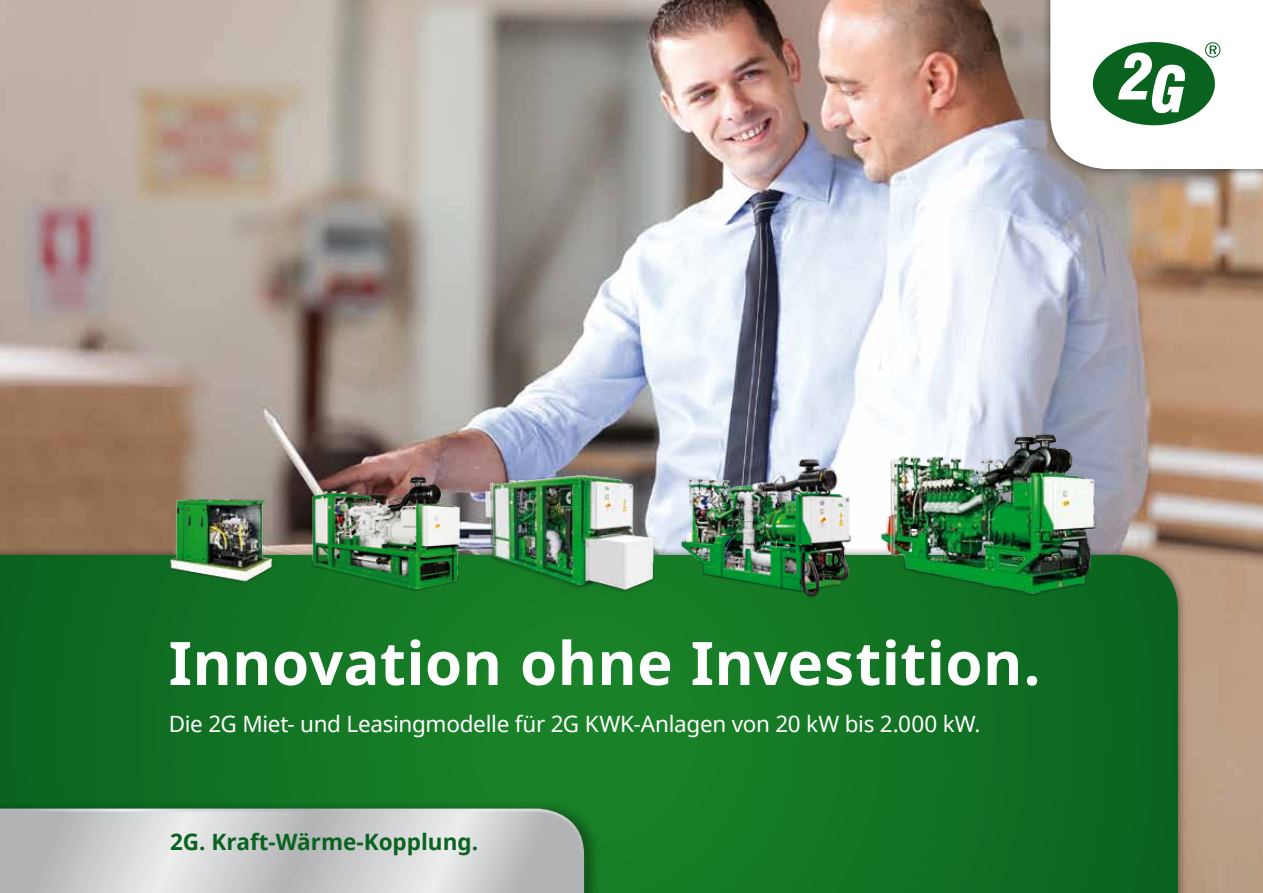
<style>
.page{position:relative;width:1263px;height:893px;background:#fff}
.page>*{position:absolute;margin:0;border:0;box-sizing:border-box;transform-origin:0 0}
.t1{font:700 60px "Noto Sans";letter-spacing:.005em;color:#fff}
.t2{font:22.5px "Noto Sans";letter-spacing:-.015em;color:#fff}
.t3{font:700 22.5px "Noto Sans";color:#09631f}
</style>
<div class="page">
<img style="left:0;top:0;width:1263px;height:893px">
<svg style="left:0;top:555px;width:1178px;height:338px;background:#127324"></svg>
<div style="left:0;top:800px;width:602px;height:93px;background:#000;opacity:.3"></div>
<svg style="left:0;top:807px;width:586px;height:86px;background:#c5c8c7"></svg>
<div style="left:1041px;top:0;width:222px;height:178px;background:#000;opacity:.5"></div>
<svg style="left:1050px;top:0;width:213px;height:169px"></svg>
<img style="left:169px;top:496px;width:105px;height:88px">
<img style="left:301px;top:467px;width:177px;height:132px">
<img style="left:676px;top:456px;width:190px;height:144px">
<img style="left:878px;top:431px;width:237px;height:172px">
<img style="left:476px;top:471px;width:189px;height:136px">
<h1 class="t1" style="left:169px;top:621px;width:873px">Innovation ohne Investition.</h1>
<p class="t2" style="left:169px;top:708px;width:813px">Die 2G Miet- und Leasingmodelle für 2G KWK-Anlagen von 20 kW bis 2.000 kW.</p>
<p class="t3" style="left:170px;top:826px;width:310px">2G. Kraft-Wärme-Kopplung.</p>
</div>
